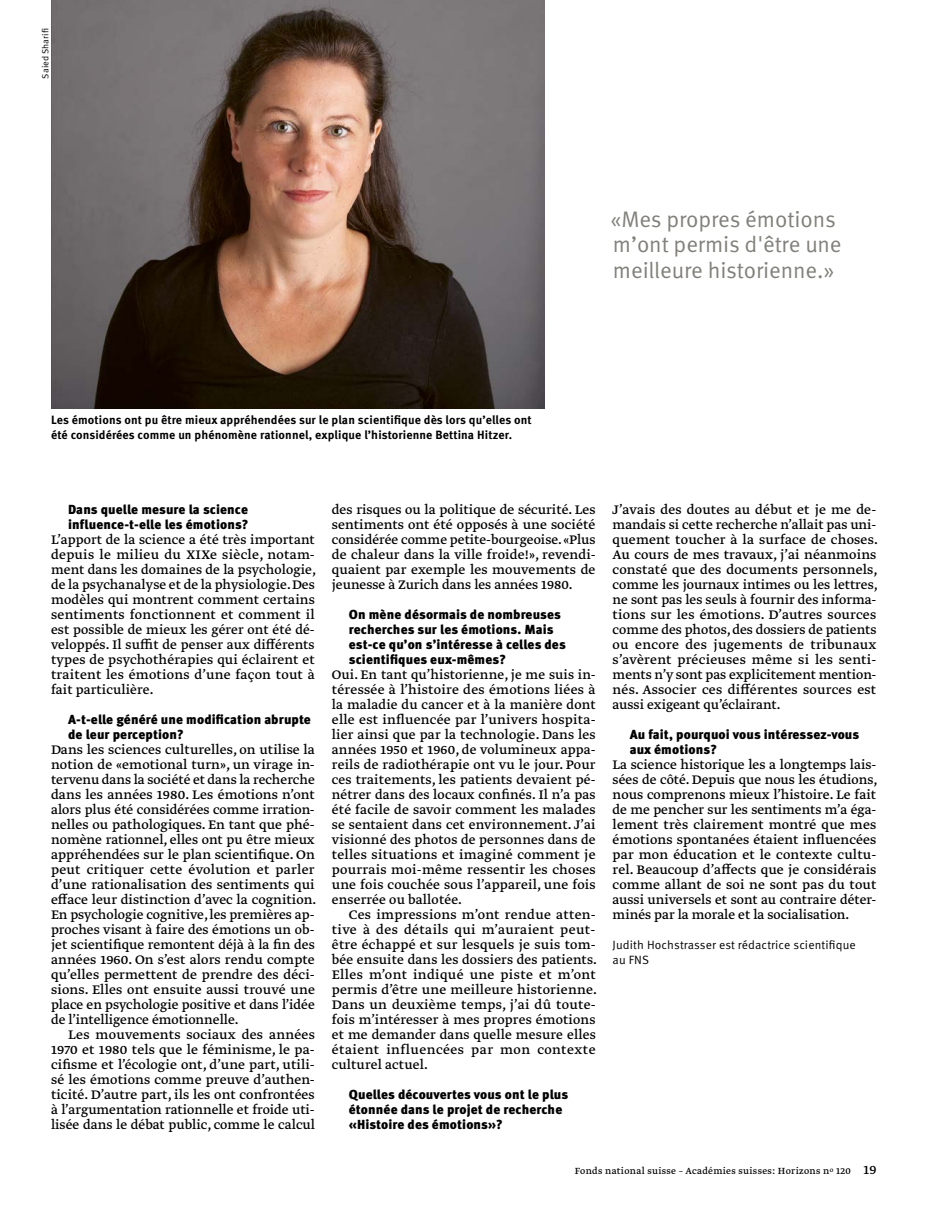
<style>
.page{position:relative;width:936px;height:1212px;background:#fff}
.page>*{position:absolute;margin:0;border:0;box-sizing:border-box;transform-origin:0 0}
._12_quote-13_FR{font:22.5px/25.5px "Meta OT Norm";letter-spacing:-.005em;color:#81807a}
._22_lauftext_9_75_oh{font:14.7px/15px "Greta Text Std";letter-spacing:.005em;color:#000;text-align:justify}
._20_lauftxt_9_75_FR{font:14.7px/15px "Greta Text Std";color:#000;text-align:justify}
._23_frage_8_75_black{font:900 13.2px/15px "Meta OT";letter-spacing:.01em;color:#000}
._50_bildlegende_8_FR{font:700 12px/15px "Meta OT";letter-spacing:.01em;color:#000}
._45_angaben_autor_FR{font:12px/15px "Meta OT Norm";letter-spacing:.01em;color:#000}
.t1{font:10.5px "Greta Text Std";letter-spacing:.03em;color:#000}
._50_bildlegende_8_FR-2{font:9px "Meta OT Norm";letter-spacing:.01em;color:#000}
.s1{font-size:14.7px}
</style>
<div class="page">
<img style="left:51px;top:0;width:493px;height:409px">
<p class="_50_bildlegende_8_FR-2" style="left:40px;top:79px;width:52px;rotate:-90deg">Saied Sharifi</p>
<p class="_12_quote-13_FR" style="left:610px;top:207px;width:233px">«Mes propres émotions m’ont permis d'être une meilleure historienne.»</p>
<p class="_50_bildlegende_8_FR" style="left:51px;top:412px;width:482px">Les émotions ont pu être mieux appréhendées sur le plan scientifique dès lors qu’elles ont été considérées comme un phénomène rationnel, explique l’historienne Bettina Hitzer.</p>
<p class="_23_frage_8_75_black" style="left:68px;top:502px;width:182px">Dans quelle mesure la science influence-t-elle les émotions?</p>
<p class="_22_lauftext_9_75_oh" style="left:51px;top:533px;width:267px">L’apport de la science a été très important depuis le milieu du XIXe siècle, notam&shy;ment dans les domaines de la psychologie, de la psychanalyse et de la physiologie. Des modèles qui montrent comment certains sentiments fonctionnent et comment il est possible de mieux les gérer ont été dé&shy;veloppés. Il suffit de penser aux différents types de psychothérapies qui éclairent et traitent les émotions d’une façon tout à fait particulière.</p>
<p class="_23_frage_8_75_black" style="left:68px;top:712px;width:244px">A-t-elle généré une modification abrupte de leur perception?</p>
<p class="_22_lauftext_9_75_oh" style="left:51px;top:743px;width:267px;text-align:left">Dans les sciences culturelles, on utilise la notion de «emotional turn», un virage in&shy;tervenu dans la société et dans la recherche dans les années 1980. Les émotions n’ont alors plus été considérées comme irration&shy;nelles ou pathologiques. En tant que phé&shy;nomène rationnel, elles ont pu être mieux appréhendées sur le plan scientifique. On peut critiquer cette évolution et parler d’une rationalisation des sentiments qui efface leur distinction d’avec la cognition.<br>En psychologie cognitive, les premières ap&shy;proches visant à faire des émotions un ob&shy;jet scientifique remontent déjà à la fin des années 1960. On s’est alors rendu compte qu’elles permettent de prendre des déci&shy;sions. Elles ont ensuite aussi trouvé une place en psychologie positive et dans l’idée de l’intelligence émotionnelle.</p>
<p class="_20_lauftxt_9_75_FR" style="left:51px;top:1028px;width:265px;text-indent:17px">Les mouvements sociaux des années 1970 et 1980 tels que le féminisme, le pa&shy;cifisme et l’écologie ont, d’une part, utili&shy;sé les émotions comme preuve d’authen&shy;ticité. D’autre part, ils les ont confrontées à l’argumentation rationnelle et froide uti&shy;lisée dans le débat public, comme le calcul</p>
<p class="_20_lauftxt_9_75_FR" style="left:332px;top:503px;width:265px">des risques ou la politique de sécurité. Les sentiments ont été opposés à une société considérée comme petite-bourgeoise. «Plus de chaleur dans la ville froide!», revendi&shy;quaient par exemple les mouvements de jeunesse à Zurich dans les années 1980.</p>
<p class="_23_frage_8_75_black" style="left:349px;top:607px;width:218px">On mène désormais de nombreuses recherches sur les émotions. Mais est-ce qu’on s’intéresse à celles des scientifiques eux-mêmes?</p>
<p class="_22_lauftext_9_75_oh" style="left:332px;top:668px;width:265px">Oui. En tant qu’historienne, je me suis in&shy;téressée à l’histoire des émotions liées à la maladie du cancer et à la manière dont elle est influencée par l’univers hospita&shy;lier ainsi que par la technologie. Dans les années 1950 et 1960, de volumineux appa&shy;reils de radiothérapie ont vu le jour. Pour ces traitements, les patients devaient pé&shy;nétrer dans des locaux confinés. Il n’a pas été facile de savoir comment les malades se sentaient dans cet environnement. J’ai visionné des photos de personnes dans de telles situations et imaginé comment je pourrais moi-même ressentir les choses une fois couchée sous l’appareil, une fois enserrée ou ballotée.</p>
<p class="_20_lauftxt_9_75_FR" style="left:332px;top:908px;width:267px;text-indent:17px">Ces impressions m’ont rendue atten&shy;tive à des détails qui m’auraient peut&shy;être échappé et sur lesquels je suis tom&shy;bée ensuite dans les dossiers des patients.<br>Elles m’ont indiqué une piste et m’ont permis d’être une meilleure historienne.<br>Dans un deuxième temps, j’ai dû toute&shy;fois m’intéresser à mes propres émotions et me demander dans quelle mesure elles étaient influencées par mon contexte culturel actuel.</p>
<p class="_23_frage_8_75_black" style="left:349px;top:1087px;width:221px">Quelles découvertes vous ont le plus étonnée dans le projet de recherche «Histoire des émotions»?</p>
<p class="_22_lauftext_9_75_oh" style="left:612px;top:503px;width:267px">J’avais des doutes au début et je me de&shy;mandais si cette recherche n’allait pas uni&shy;quement toucher à la surface de choses.<br>Au cours de mes travaux, j’ai néanmoins constaté que des documents personnels, comme les journaux intimes ou les lettres, ne sont pas les seuls à fournir des informa&shy;tions sur les émotions. D’autres sources comme des photos, des dossiers de patients ou encore des jugements de tribunaux s’avèrent précieuses même si les senti&shy;ments n’y sont pas explicitement mention&shy;nés. Associer ces différentes sources est aussi exigeant qu’éclairant.</p>
<p class="_23_frage_8_75_black" style="left:629px;top:727px;width:231px">Au fait, pourquoi vous intéressez-vous aux émotions?</p>
<p class="_22_lauftext_9_75_oh" style="left:612px;top:758px;width:266px">La science historique les a longtemps lais&shy;sées de côté. Depuis que nous les étudions, nous comprenons mieux l’histoire. Le fait de me pencher sur les sentiments m’a éga&shy;lement très clairement montré que mes émotions spontanées étaient influencées par mon éducation et le contexte cultu&shy;rel. Beaucoup d’affects que je considérais comme allant de soi ne sont pas du tout aussi universels et sont au contraire déter&shy;minés par la morale et la socialisation.</p>
<p class="_45_angaben_autor_FR" style="left:612px;top:937px;width:244px">Judith Hochstrasser est rédactrice scientifique au FNS</p>
<p class="t1" style="left:574px;top:1165px;width:303px">Fonds national suisse – Académies suisses: Horizons n<sup>o</sup> 120 <span class="s1">19</span></p>
</div>
